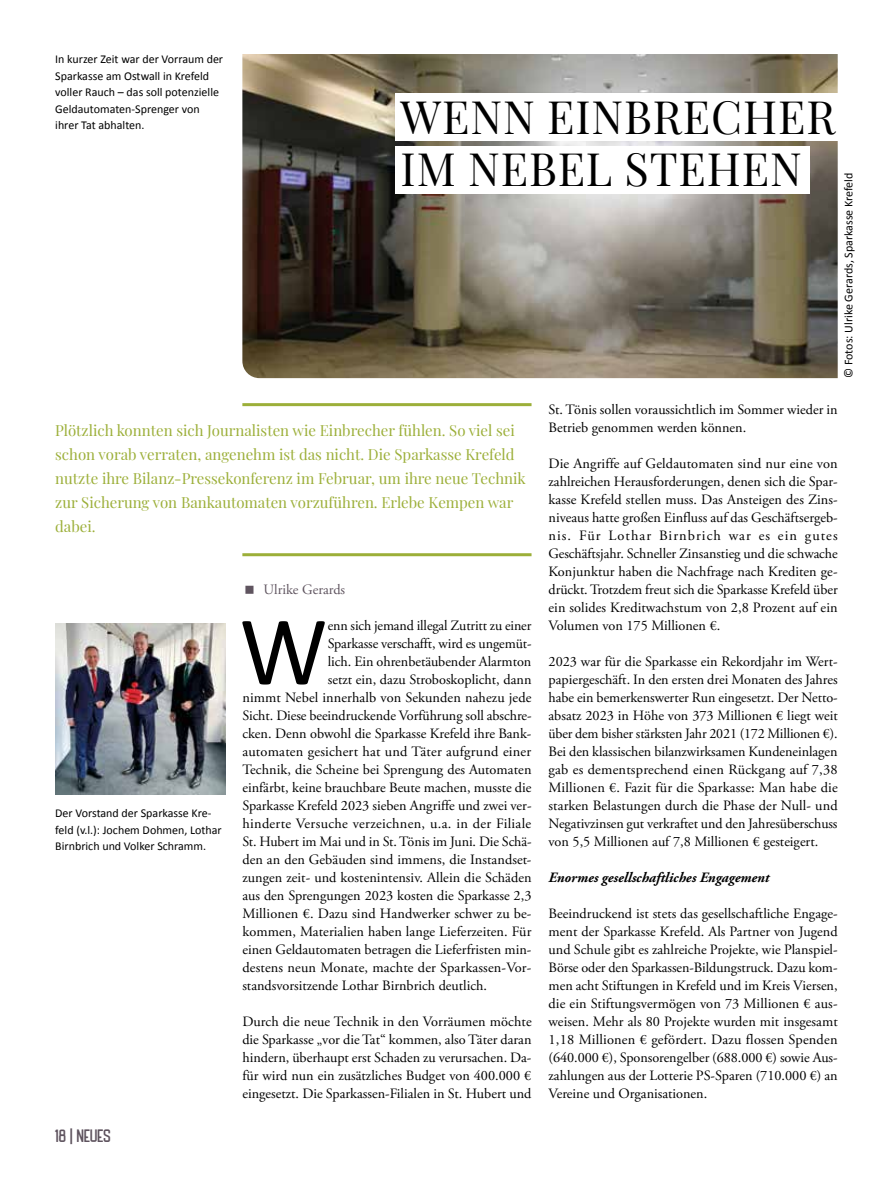
<style>
.page{position:relative;width:893px;height:1191px;background:#fff}
.page>*{position:absolute;margin:0;border:0;box-sizing:border-box;transform-origin:0 0}
.t1{font:99.3px "Calibri";color:#000}
.t2{font:45px/52.5px "Playfair Display";letter-spacing:.02em;color:#000}
.t3{font:18px "HANDLER";color:#5f545f}
.t4{font:15px/24px "Playfair Display";color:#9caf39}
.t5{font:14.25px/18px "Adobe Garamond Pro";color:#000;text-align:justify}
.t6{font:14.25px "Adobe Garamond Pro";letter-spacing:.02em;color:#000}
.t7{font:italic 700 14.25px "Adobe Garamond Pro";color:#000}
.t8{font:14.25px "Adobe Garamond Pro";color:#5f545f}
.t9{font:12px/16.5px "Calibri";color:#000}
</style>
<div class="page">
<hr style="left:242px;top:403px;width:289px;height:3px;background:#9caf39">
<hr style="left:242px;top:553px;width:289px;height:3px;background:#9caf39">
<img style="left:242px;top:54px;width:596px;height:324px">
<div style="left:395px;top:94px;width:448px;height:47px;background:#fff"></div>
<div style="left:395px;top:146px;width:414px;height:47px;background:#fff"></div>
<img style="left:55px;top:624px;width:170px;height:170px">
<p class="t9" style="left:55px;top:50px;width:169px">In kurzer Zeit war der Vorraum der<br>Sparkasse am Ostwall in Krefeld voller Rauch – das soll potenzielle<br>Geldautomaten-Sprenger von ihrer Tat abhalten.</p>
<h2 class="t2" style="left:401px;top:87px;width:436px">WENN EINBRECHER<br>IM NEBEL STEHEN</h2>
<p class="t9" style="left:840px;top:378px;width:207px;rotate:-90deg">© Fotos: Ulrike Gerards, Sparkasse Krefeld</p>
<p class="t4" style="left:55px;top:417px;width:472px">Plötzlich konnten sich Journalisten wie Einbrecher fühlen. So viel sei schon vorab verraten, angenehm ist das nicht. Die Sparkasse Krefeld nutzte ihre Bilanz-Pressekonferenz im Februar, um ihre neue Technik zur Sicherung von Bankautomaten vorzuführen. Erlebe Kempen war dabei.</p>
<p class="t9" style="left:55px;top:804px;width:168px">Der Vorstand der Sparkasse Kre&shy;feld (v.l.): Jochem Dohmen, Lothar<br>Birnbrich und Volker Schramm.</p>
<p class="t3" style="left:55px;top:1126px;width:57px">18 | NEUES</p>
<p class="t8" style="left:264px;top:581px;width:83px">Ulrike Gerards</p>
<h1 class="t1" style="left:239px;top:582px;width:90px">W</h1>
<p class="t5" style="left:328px;top:617px;width:205px">enn sich jemand illegal Zutritt zu einer</p>
<p class="t5" style="left:328px;top:635px;width:205px">Sparkasse verschafft, wird es ungemüt-</p>
<p class="t5" style="left:328px;top:653px;width:205px">lich. Ein ohrenbetäubender Alarmton</p>
<p class="t5" style="left:328px;top:671px;width:205px">setzt ein, dazu Stroboskoplicht, dann</p>
<p class="t5" style="left:242px;top:689px;width:291px">nimmt Nebel innerhalb von Sekunden nahezu jede</p>
<p class="t5" style="left:242px;top:707px;width:291px">Sicht. Diese beeindruckende Vorführung soll abschre-</p>
<p class="t5" style="left:242px;top:725px;width:291px">cken. Denn obwohl die Sparkasse Krefeld ihre Bank-</p>
<p class="t5" style="left:242px;top:743px;width:290px">automaten gesichert hat und Täter aufgrund einer</p>
<p class="t5" style="left:242px;top:761px;width:291px">Technik, die Scheine bei Sprengung des Automaten</p>
<p class="t5" style="left:242px;top:779px;width:291px">einfärbt, keine brauchbare Beute machen, musste die</p>
<p class="t5" style="left:242px;top:797px;width:291px">Sparkasse Krefeld 2023 sieben Angriffe und zwei ver-</p>
<p class="t6" style="left:242px;top:815px;width:290px">hinderte Versuche verzeichnen, u.a. in der Filiale</p>
<p class="t5" style="left:242px;top:833px;width:291px">St. Hubert im Mai und in St. Tönis im Juni. Die Schä-</p>
<p class="t5" style="left:242px;top:851px;width:291px">den an den Gebäuden sind immens, die Instandset-</p>
<p class="t5" style="left:242px;top:869px;width:291px">zungen zeit- und kostenintensiv. Allein die Schäden</p>
<p class="t5" style="left:242px;top:887px;width:291px">aus den Sprengungen 2023 kosten die Sparkasse 2,3</p>
<p class="t5" style="left:242px;top:905px;width:291px">Millionen €. Dazu sind Handwerker schwer zu be-</p>
<p class="t5" style="left:242px;top:923px;width:291px">kommen, Materialien haben lange Lieferzeiten. Für</p>
<p class="t5" style="left:242px;top:941px;width:291px">einen Geldautomaten betragen die Lieferfristen min-</p>
<p class="t5" style="left:242px;top:959px;width:291px">destens neun Monate, machte der Sparkassen-Vor-</p>
<p class="t5" style="left:242px;top:977px;width:246px">standsvorsitzende Lothar Birnbrich deutlich.</p>
<p class="t5" style="left:242px;top:1013px;width:291px">Durch die neue Technik in den Vorräumen möchte die Sparkasse „vor die Tat“ kommen, also Täter daran hindern, überhaupt erst Schaden zu verursachen. Da&shy;für wird nun ein zusätzliches Budget von 400.000 € eingesetzt. Die Sparkassen-Filialen in St. Hubert und</p>
<p class="t5" style="left:549px;top:401px;width:291px">St. Tönis sollen voraussichtlich im Sommer wieder in<br>Betrieb genommen werden können.</p>
<p class="t5" style="left:549px;top:455px;width:291px">Die Angriffe auf Geldautomaten sind nur eine von zahlreichen Herausforderungen, denen sich die Spar&shy;kasse Krefeld stellen muss. Das Ansteigen des Zins&shy;niveaus hatte großen Einfluss auf das Geschäftsergeb&shy;nis. Für Lothar Birnbrich war es ein gutes Geschäftsjahr. Schneller Zinsanstieg und die schwache Konjunktur haben die Nachfrage nach Krediten ge&shy;drückt. Trotzdem freut sich die Sparkasse Krefeld über ein solides Kreditwachstum von 2,8 Prozent auf ein Volumen von 175 Millionen €.</p>
<p class="t5" style="left:549px;top:653px;width:291px">2023 war für die Sparkasse ein Rekordjahr im Wert&shy;papiergeschäft. In den ersten drei Monaten des Jahres habe ein bemerkenswerter Run eingesetzt. Der Netto&shy;absatz 2023 in Höhe von 373 Millionen € liegt weit über dem bisher stärksten Jahr 2021 (172 Millionen €).<br>Bei den klassischen bilanzwirksamen Kundeneinlagen gab es dementsprechend einen Rückgang auf 7,38<br>Millionen €. Fazit für die Sparkasse: Man habe die starken Belastungen durch die Phase der Null- und Negativzinsen gut verkraftet und den Jahresüberschuss von 5,5 Millionen auf 7,8 Millionen € gesteigert.</p>
<p class="t7" style="left:549px;top:869px;width:222px">Enormes gesellschaftliches Engagement</p>
<p class="t5" style="left:549px;top:905px;width:291px">Beeindruckend ist stets das gesellschaftliche Engage&shy;ment der Sparkasse Krefeld. Als Partner von Jugend und Schule gibt es zahlreiche Projekte, wie Planspiel-Börse oder den Sparkassen-Bildungstruck. Dazu kom&shy;men acht Stiftungen in Krefeld und im Kreis Viersen, die ein Stiftungsvermögen von 73 Millionen € aus&shy;weisen. Mehr als 80 Projekte wurden mit insgesamt 1,18 Millionen € gefördert. Dazu flossen Spenden (640.000 €), Sponsorengelber (688.000 €) sowie Aus&shy;zahlungen aus der Lotterie PS-Sparen (710.000 €) an Vereine und Organisationen.</p>
</div>
